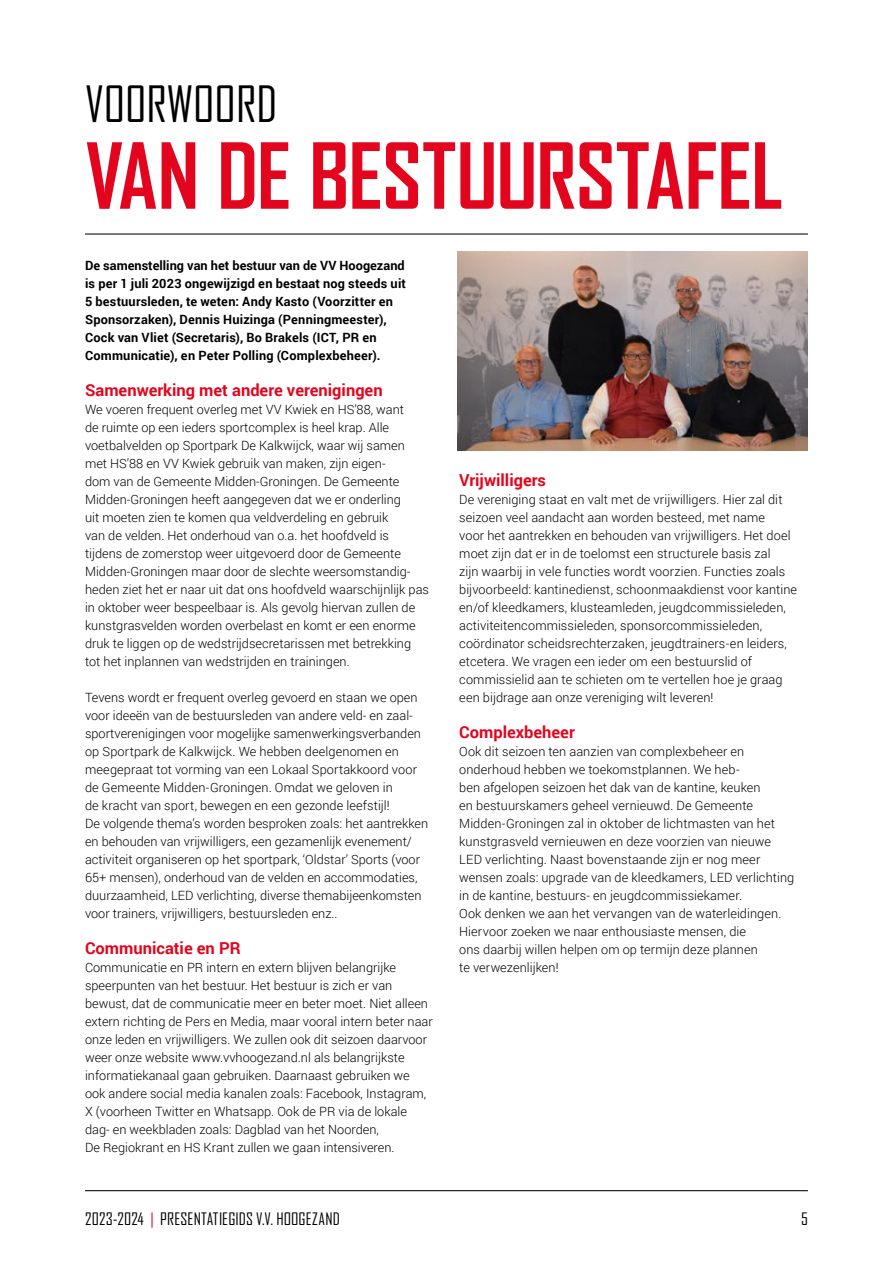
<style>
.page{position:relative;width:893px;height:1263px;background:#fff}
.page>*{position:absolute;margin:0;border:0;box-sizing:border-box;transform-origin:0 0}
.t1{font:700 87px "Agency FB";letter-spacing:-.01em;color:#e3051e}
.t2{font:48px "Agency FB";color:#000}
.t3{font:700 16.5px "Roboto";color:#e3051e}
.t4{font:16.5px "Agency FB";letter-spacing:.01em;color:#000}
.t5{font:300 12.75px/18px "Roboto";color:#000}
.t6{font:700 12.75px/18px "Roboto";letter-spacing:.015em;color:#000}
.s1{color:#e3051e}
</style>
<div class="page">
<hr style="left:85px;top:233px;width:723px;height:2px;background:#000">
<hr style="left:85px;top:1190px;width:723px;height:1px;background:#000">
<img style="left:458px;top:252px;width:350px;height:198px">
<h2 class="t2" style="left:85px;top:77px;width:194px">VOORWOORD</h2>
<h1 class="t1" style="left:85px;top:128px;width:700px">VAN DE BESTUURSTAFEL</h1>
<p class="t6" style="left:85px;top:256px;width:322px">De samenstelling van het bestuur van de VV Hoogezand is per 1 juli 2023 ongewijzigd en bestaat nog steeds uit 5 bestuursleden, te weten: Andy Kasto (Voorzitter en Sponsorzaken), Dennis Huizinga (Penningmeester), Cock van Vliet (Secretaris), Bo Brakels (ICT, PR en Communicatie), en Peter Polling (Complexbeheer).</p>
<p class="t3" style="left:85px;top:378px;width:299px">Samenwerking met andere verenigingen</p>
<p class="t5" style="left:85px;top:400px;width:345px">We voeren frequent overleg met VV Kwiek en HS’88, want<br>de ruimte op een ieders sportcomplex is heel krap. Alle voetbalvelden op Sportpark De Kalkwijck, waar wij samen met HS’88 en VV Kwiek gebruik van maken, zijn eigen-<br>dom van de Gemeente Midden-Groningen. De Gemeente Midden-Groningen heeft aangegeven dat we er onderling<br>uit moeten zien te komen qua veldverdeling en gebruik<br>van de velden. Het onderhoud van o.a. het hoofdveld is tijdens de zomerstop weer uitgevoerd door de Gemeente Midden-Groningen maar door de slechte weersomstandig&shy;heden ziet het er naar uit dat ons hoofdveld waarschijnlijk pas in oktober weer bespeelbaar is. Als gevolg hiervan zullen de kunstgrasvelden worden overbelast en komt er een enorme druk te liggen op de wedstrijdsecretarissen met betrekking tot het inplannen van wedstrijden en trainingen.</p>
<p class="t5" style="left:85px;top:688px;width:345px">Tevens wordt er frequent overleg gevoerd en staan we open voor ideeën van de bestuursleden van andere veld- en zaal&shy;sportverenigingen voor mogelijke samenwerkingsverbanden op Sportpark de Kalkwijck. We hebben deelgenomen en meegepraat tot vorming van een Lokaal Sportakkoord voor de Gemeente Midden-Groningen. Omdat we geloven in<br>de kracht van sport, bewegen en een gezonde leefstijl!<br>De volgende thema’s worden besproken zoals: het aantrekken en behouden van vrijwilligers, een gezamenlijk evenement/ activiteit organiseren op het sportpark, ‘Oldstar’ Sports (voor 65+ mensen), onderhoud van de velden en accommodaties, duurzaamheid, LED verlichting, diverse themabijeenkomsten voor trainers, vrijwilligers, bestuursleden enz..</p>
<p class="t3" style="left:85px;top:936px;width:157px">Communicatie en PR</p>
<p class="t5" style="left:85px;top:958px;width:349px">Communicatie en PR intern en extern blijven belangrijke speerpunten van het bestuur. Het bestuur is zich er van bewust, dat de communicatie meer en beter moet. Niet alleen extern richting de Pers en Media, maar vooral intern beter naar onze leden en vrijwilligers. We zullen ook dit seizoen daarvoor weer onze website www.vvhoogezand.nl als belangrijkste informatiekanaal gaan gebruiken. Daarnaast gebruiken we ook andere social media kanalen zoals: Facebook, Instagram, X (voorheen Twitter en Whatsapp. Ook de PR via de lokale dag- en weekbladen zoals: Dagblad van het Noorden,<br>De Regiokrant en HS Krant zullen we gaan intensiveren.</p>
<p class="t3" style="left:459px;top:468px;width:88px">Vrijwilligers</p>
<p class="t5" style="left:459px;top:490px;width:339px">De vereniging staat en valt met de vrijwilligers. Hier zal dit seizoen veel aandacht aan worden besteed, met name<br>voor het aantrekken en behouden van vrijwilligers. Het doel moet zijn dat er in de toelomst een structurele basis zal<br>zijn waarbij in vele functies wordt voorzien. Functies zoals bijvoorbeeld: kantinedienst, schoonmaakdienst voor kantine en/of kleedkamers, klusteamleden, jeugdcommissieleden, activiteitencommissieleden, sponsorcommissieleden, coördinator scheidsrechterzaken, jeugdtrainers-en leiders, etcetera. We vragen een ieder om een bestuurslid of commissielid aan te schieten om te vertellen hoe je graag een bijdrage aan onze vereniging wilt leveren!</p>
<p class="t3" style="left:459px;top:720px;width:117px">Complexbeheer</p>
<p class="t5" style="left:459px;top:742px;width:337px">Ook dit seizoen ten aanzien van complexbeheer en onderhoud hebben we toekomstplannen. We heb-<br>ben afgelopen seizoen het dak van de kantine, keuken<br>en bestuurskamers geheel vernieuwd. De Gemeente Midden-Groningen zal in oktober de lichtmasten van het kunstgrasveld vernieuwen en deze voorzien van nieuwe LED verlichting. Naast bovenstaande zijn er nog meer wensen zoals: upgrade van de kleedkamers, LED verlichting in de kantine, bestuurs- en jeugdcommissiekamer.<br>Ook denken we aan het vervangen van de waterleidingen.<br>Hiervoor zoeken we naar enthousiaste mensen, die<br>ons daarbij willen helpen om op termijn deze plannen<br>te verwezenlijken!</p>
<p class="t4" style="left:85px;top:1209px;width:256px">2023-2024 <span class="s1">|</span> PRESENTATIEGIDS V.V. HOOGEZAND</p>
<p class="t4" style="left:801px;top:1209px;width:8px">5</p>
</div>
